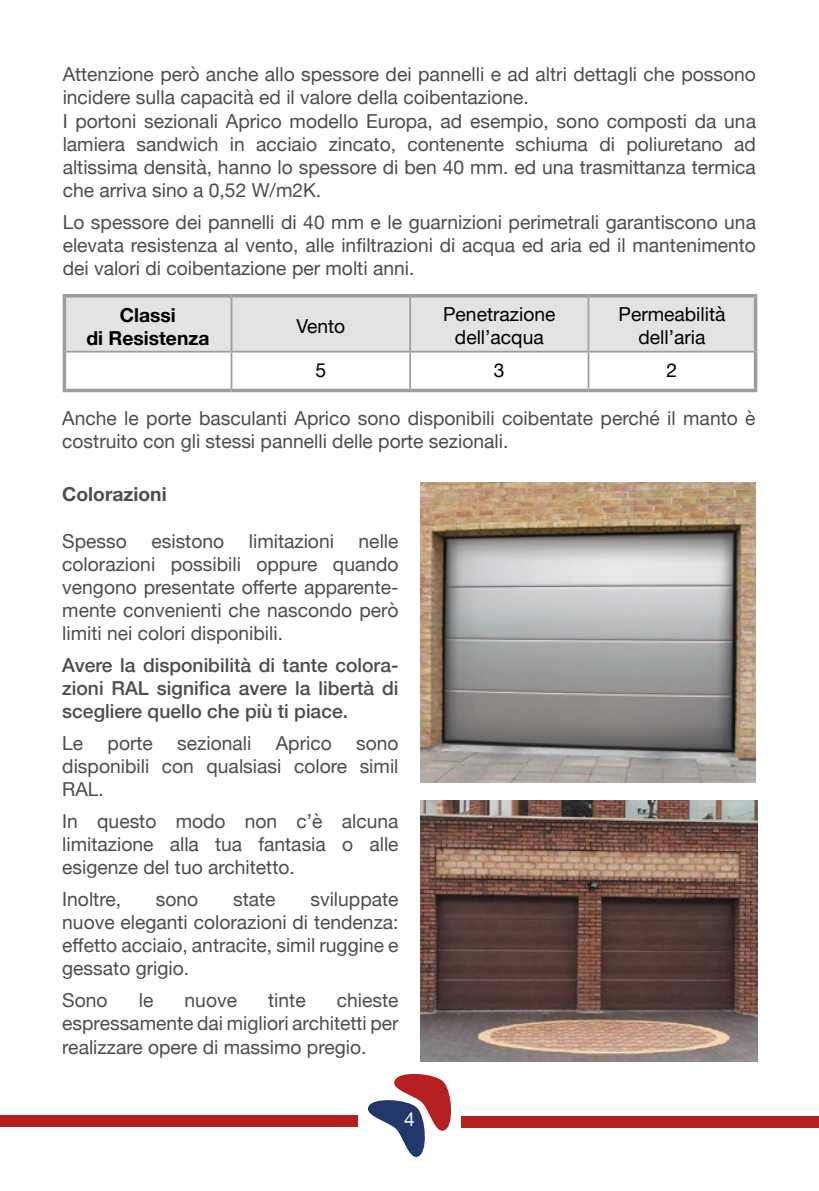
<style>
.page{position:relative;width:819px;height:1191px;background:#fff}
.page>*{position:absolute;margin:0;border:0;box-sizing:border-box;transform-origin:0 0}
.t1{font:19.25px/23.1px "Helvetica Neue";color:#4d4d4c;text-align:justify}
.t2{font:500 19.25px/23.1px "Helvetica Neue";color:#4d4d4c;text-align:justify}
.t3{font:19.25px/23.1px "Helvetica Neue";color:#000;text-align:center}
.t4{font:700 19.25px/23.1px "Helvetica Neue";color:#000;text-align:center}
.t5{font:700 19.25px "Helvetica Neue";color:#4d4d4c}
.t6{font:19.25px "Helvetica Neue";color:#fff}
</style>
<div class="page">
<svg style="left:367px;top:1073px;width:85px;height:84px"></svg>
<div style="left:0;top:1115px;width:357px;height:12px;background:#b51f1f"></div>
<div style="left:461px;top:1116px;width:358px;height:12px;background:#b51f1f"></div>
<div style="left:66px;top:297px;width:687px;height:54px;background:#e3e3e3"></div>
<hr style="left:63px;top:294px;width:168px;height:3px;background:#9d9d9c">
<hr style="left:63px;top:297px;width:3px;height:55px;background:#9d9d9c">
<hr style="left:231px;top:294px;width:179px;height:3px;background:#9d9d9c">
<hr style="left:410px;top:294px;width:178px;height:3px;background:#9d9d9c">
<hr style="left:588px;top:294px;width:169px;height:3px;background:#9d9d9c">
<svg style="left:753px;top:297px;width:4px;height:55px"></svg>
<hr style="left:63px;top:352px;width:3px;height:37px;background:#9d9d9c">
<svg style="left:753px;top:352px;width:4px;height:37px"></svg>
<hr style="left:63px;top:389px;width:168px;height:3px;background:#9d9d9c">
<hr style="left:231px;top:389px;width:179px;height:3px;background:#9d9d9c">
<hr style="left:410px;top:389px;width:178px;height:3px;background:#9d9d9c">
<hr style="left:588px;top:389px;width:169px;height:3px;background:#9d9d9c">
<hr style="left:231px;top:297px;width:1px;height:54px;background:#9d9d9c">
<hr style="left:409px;top:297px;width:2px;height:54px;background:#9d9d9c">
<hr style="left:587px;top:297px;width:2px;height:54px;background:#9d9d9c">
<hr style="left:66px;top:351px;width:165px;height:1px;background:#9d9d9c">
<hr style="left:231px;top:351px;width:179px;height:1px;background:#9d9d9c">
<hr style="left:231px;top:352px;width:1px;height:37px;background:#9d9d9c">
<hr style="left:410px;top:351px;width:178px;height:1px;background:#9d9d9c">
<hr style="left:409px;top:352px;width:2px;height:37px;background:#9d9d9c">
<hr style="left:588px;top:351px;width:165px;height:1px;background:#9d9d9c">
<hr style="left:587px;top:352px;width:2px;height:37px;background:#9d9d9c">
<img style="left:420px;top:482px;width:336px;height:301px">
<img style="left:420px;top:800px;width:337px;height:261px">
<p class="t1" style="left:63px;top:64px;width:694px;text-align:left">Attenzione però anche allo spessore dei pannelli e ad altri dettagli che possono incidere sulla capacità ed il valore della coibentazione.<br>I portoni sezionali Aprico modello Europa, ad esempio, sono composti da una lamiera sandwich in acciaio zincato, contenente schiuma di poliuretano ad altissima densità, hanno lo spessore di ben 40 mm. ed una trasmittanza termica che arriva sino a 0,52 W/m2K.</p>
<p class="t1" style="left:63px;top:211px;width:694px">Lo spessore dei pannelli di 40 mm e le guarnizioni perimetrali garantiscono una elevata resistenza al vento, alle infiltrazioni di acqua ed aria ed il mantenimento dei valori di coibentazione per molti anni.</p>
<p class="t4" style="left:86px;top:304px;width:124px">Classi<br>di Resistenza</p>
<p class="t3" style="left:296px;top:315px;width:50px">Vento</p>
<p class="t3" style="left:443px;top:304px;width:114px">Penetrazione dell’acqua</p>
<p class="t3" style="left:618px;top:304px;width:108px">Permeabilità dell’aria</p>
<p class="t3" style="left:315px;top:360px;width:12px">5</p>
<p class="t3" style="left:494px;top:360px;width:12px">3</p>
<p class="t3" style="left:666px;top:360px;width:12px">2</p>
<p class="t1" style="left:62px;top:408px;width:694px">Anche le porte basculanti Aprico sono disponibili coibentate perché il manto è costruito con gli stessi pannelli delle porte sezionali.</p>
<p class="t5" style="left:62px;top:479px;width:106px">Colorazioni</p>
<p class="t1" style="left:62px;top:530px;width:66px">Spesso</p>
<p class="t1" style="left:151px;top:530px;width:74px">esistono</p>
<p class="t1" style="left:249px;top:530px;width:87px">limitazioni</p>
<p class="t1" style="left:62px;top:530px;width:338px;text-indent:296px">nelle colorazioni possibili oppure quando vengono presentate offerte apparente&shy;mente convenienti che nascondo però limiti nei colori disponibili.</p>
<p class="t2" style="left:62px;top:652px;width:338px">Avere la disponibilità di tante colora&shy;zioni RAL significa avere la libertà di scegliere quello che più ti piace.</p>
<p class="t1" style="left:62px;top:732px;width:23px">Le</p>
<p class="t1" style="left:108px;top:732px;width:47px">porte</p>
<p class="t1" style="left:177px;top:732px;width:76px">sezionali</p>
<p class="t1" style="left:276px;top:732px;width:57px">Aprico</p>
<p class="t1" style="left:62px;top:732px;width:338px;text-indent:294px">sono disponibili con qualsiasi colore simil RAL.</p>
<p class="t1" style="left:62px;top:810px;width:338px">In questo modo non c’è alcuna limitazione alla tua fantasia o alle esigenze del tuo architetto.</p>
<p class="t1" style="left:62px;top:889px;width:60px">Inoltre,</p>
<p class="t1" style="left:156px;top:889px;width:44px">sono</p>
<p class="t1" style="left:233px;top:889px;width:44px">state</p>
<p class="t1" style="left:62px;top:889px;width:338px;text-indent:248px">sviluppate nuove eleganti colorazioni di tendenza: effetto acciaio, antracite, simil ruggine e gessato grigio.</p>
<p class="t1" style="left:62px;top:990px;width:47px">Sono</p>
<p class="t1" style="left:139px;top:990px;width:16px">le</p>
<p class="t1" style="left:184px;top:990px;width:54px">nuove</p>
<p class="t1" style="left:268px;top:990px;width:39px">tinte</p>
<p class="t1" style="left:62px;top:990px;width:338px;text-indent:274px">chieste espressamente dai migliori architetti per realizzare opere di massimo pregio.</p>
<p class="t6" style="left:404px;top:1105px;width:12px">4</p>
</div>
